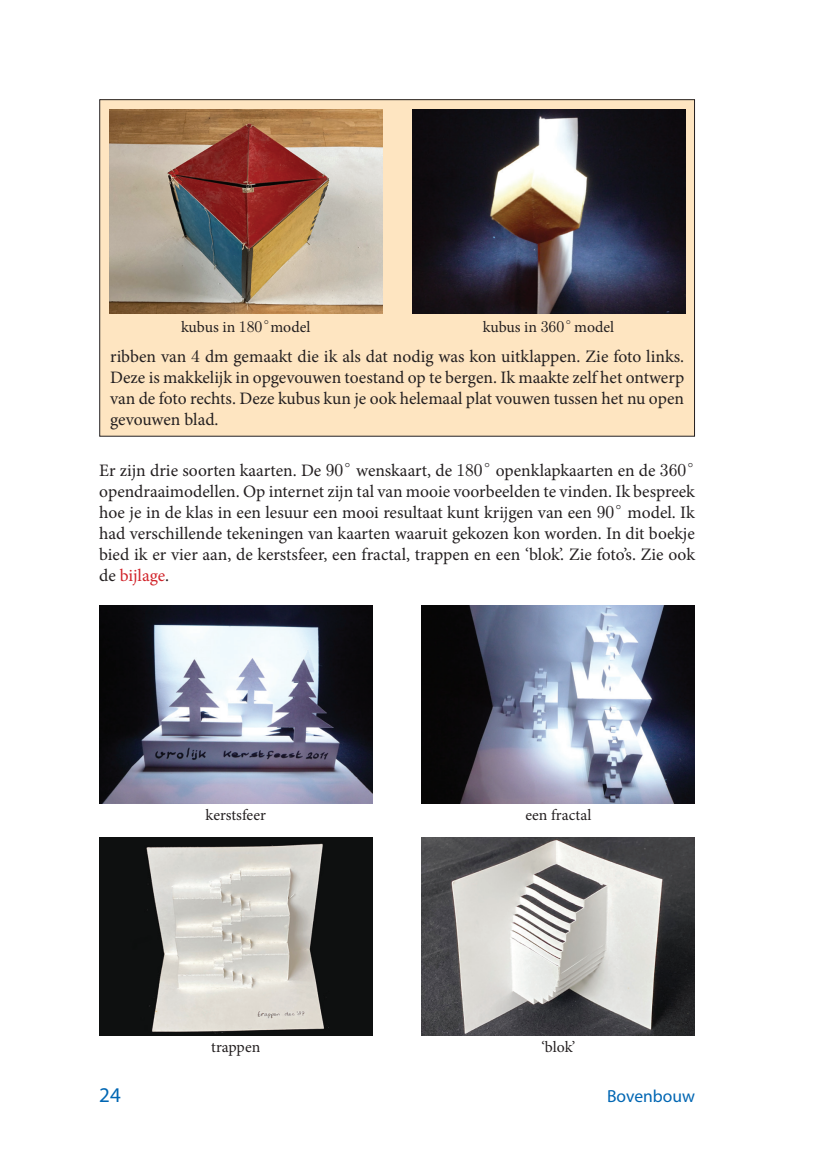
<style>
.page{position:relative;width:829px;height:1176px;background:#fff}
.page>*{position:absolute;margin:0;border:0;box-sizing:border-box;transform-origin:0 0}
.t1{font:21px "Myriad Pro";color:#0166b3}
.t2{font:17.5px/21px "Minion Pro";color:#231f20;text-align:justify}
.t3{font:17.5px "Myriad Pro";color:#0166b3}
.t4{font:15.75px "Minion Pro";color:#231f20}
.s1{font-family:"MM Century New"}
.s2{font-family:"M Ma Etc"}
.s3{color:#d1232a}
</style>
<div class="page">
<div style="left:100px;top:100px;width:594px;height:336px;background:#fee5c1"></div>
<img style="left:109px;top:109px;width:273px;height:205px">
<img style="left:412px;top:109px;width:273px;height:205px">
<img style="left:99px;top:605px;width:273px;height:198px">
<img style="left:422px;top:605px;width:272px;height:199px">
<img style="left:422px;top:837px;width:272px;height:198px">
<img style="left:99px;top:837px;width:273px;height:198px">
<p class="t4" style="left:181px;top:317px;width:131px">kubus in <span class="s1">180</span><span class="s2">c</span>model</p>
<p class="t4" style="left:483px;top:317px;width:133px">kubus in <span class="s1">360</span><span class="s2">c</span>model</p>
<p class="t2" style="left:110px;top:346px;width:575px">ribben van <span class="s1">4</span> dm gemaakt die ik als dat nodig was kon uitklappen. Zie foto links.<br>Deze is makkelijk in opgevouwen toestand op te bergen. Ik maakte zelf het ontwerp van de foto rechts. Deze kubus kun je ook helemaal plat vouwen tussen het nu open gevouwen blad.</p>
<p class="t2" style="left:99px;top:460px;width:597px">Er zijn drie soorten kaarten. De <span class="s1">90</span><span class="s2">c</span> wenskaart, de <span class="s1">180</span><span class="s2">c</span> openklapkaarten en de <span class="s1">360</span><span class="s2">c </span>opendraaimodellen. Op internet zijn tal van mooie voorbeelden te vinden. Ik bespreek hoe je in de klas in een lesuur een mooi resultaat kunt krijgen van een <span class="s1">90</span><span class="s2">c</span> model. Ik had verschillende tekeningen van kaarten waaruit gekozen kon worden. In dit boekje bied ik er vier aan, de kerstsfeer, een fractal, trappen en een ‘blok’. Zie foto’s. Zie ook de <span class="s3">bijlage</span>.</p>
<p class="t4" style="left:206px;top:804px;width:62px">kerstsfeer</p>
<p class="t4" style="left:525px;top:804px;width:67px">een fractal</p>
<p class="t4" style="left:211px;top:1036px;width:51px">trappen</p>
<p class="t4" style="left:541px;top:1036px;width:36px">‘blok’</p>
<p class="t1" style="left:99px;top:1081px;width:23px">24</p>
<p class="t3" style="left:607px;top:1085px;width:89px">Bovenbouw</p>
</div>
